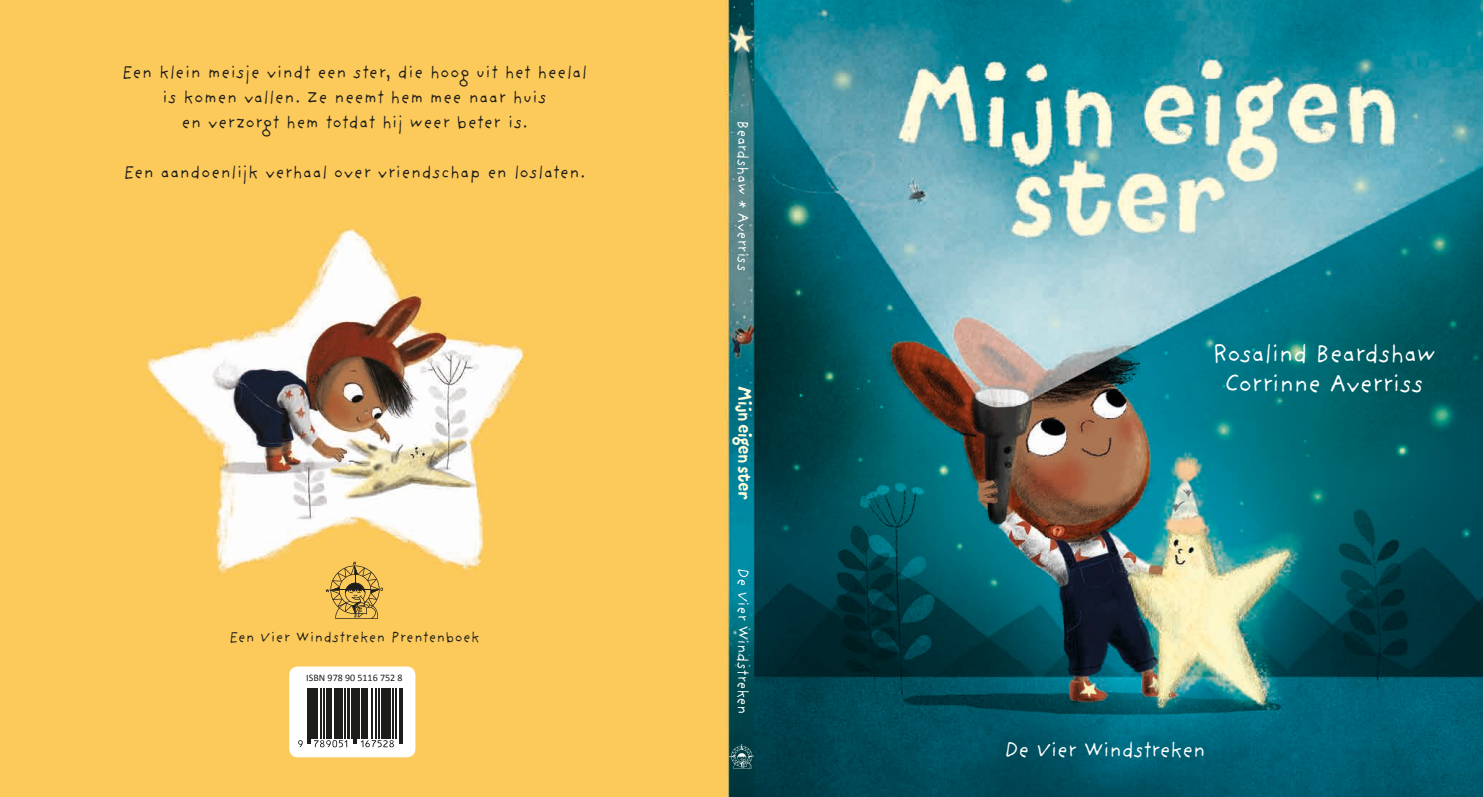
<style>
.page{position:relative;width:1483px;height:797px;background:#fff}
.page>*{position:absolute;margin:0;border:0;box-sizing:border-box;transform-origin:0 0}
.t1{font:26px/30px "Ged Providence Sans";letter-spacing:-.05em;color:#fff;text-align:center}
.t2{font:22px "Ged Providence Sans";letter-spacing:-.05em;color:#fff}
.t3{font:18px/25px "Ged Providence Sans";letter-spacing:-.005em;color:#1d1d1b;text-align:center}
.t4{font:18px "Canvas Text Sans";letter-spacing:-.03em;color:#fffbdc}
.t5{font:16px "Ged Providence Sans";letter-spacing:-.045em;color:#fff}
.t6{font:15px "Ged Providence Sans";letter-spacing:-.01em;color:#1d1d1b}
.t7{font:10px "Calibri";color:#1d1d1b}
.s1{font-size:21px}
</style>
<div class="page">
<img style="left:0;top:0;width:1483px;height:797px">
<div style="left:289px;top:666px;width:126px;height:91px;background:#fff;border-radius:9px"></div>
<svg style="left:299px;top:688px;width:104px;height:60px"></svg>
<hr style="left:307px;top:688px;width:1px;height:50px;background:#1d1d1b">
<hr style="left:309px;top:688px;width:1px;height:50px;background:#1d1d1b">
<hr style="left:311px;top:688px;width:3px;height:50px;background:#1d1d1b">
<hr style="left:315px;top:688px;width:2px;height:50px;background:#1d1d1b">
<hr style="left:320px;top:688px;width:1px;height:50px;background:#1d1d1b">
<hr style="left:323px;top:688px;width:1px;height:50px;background:#1d1d1b">
<hr style="left:326px;top:688px;width:1px;height:50px;background:#1d1d1b">
<hr style="left:328px;top:688px;width:3px;height:50px;background:#1d1d1b">
<hr style="left:334px;top:688px;width:2px;height:50px;background:#1d1d1b">
<hr style="left:337px;top:688px;width:1px;height:50px;background:#1d1d1b">
<hr style="left:339px;top:688px;width:3px;height:50px;background:#1d1d1b">
<hr style="left:344px;top:688px;width:1px;height:50px;background:#1d1d1b">
<hr style="left:347px;top:688px;width:2px;height:50px;background:#1d1d1b">
<hr style="left:351px;top:688px;width:1px;height:50px;background:#1d1d1b">
<hr style="left:353px;top:688px;width:1px;height:50px;background:#1d1d1b">
<hr style="left:355px;top:688px;width:1px;height:50px;background:#1d1d1b">
<hr style="left:357px;top:688px;width:2px;height:50px;background:#1d1d1b">
<hr style="left:361px;top:688px;width:2px;height:50px;background:#1d1d1b">
<hr style="left:364px;top:688px;width:1px;height:50px;background:#1d1d1b">
<hr style="left:366px;top:688px;width:1px;height:50px;background:#1d1d1b">
<hr style="left:371px;top:688px;width:1px;height:50px;background:#1d1d1b">
<hr style="left:375px;top:688px;width:1px;height:50px;background:#1d1d1b">
<hr style="left:378px;top:688px;width:1px;height:50px;background:#1d1d1b">
<hr style="left:381px;top:688px;width:3px;height:50px;background:#1d1d1b">
<hr style="left:385px;top:688px;width:2px;height:50px;background:#1d1d1b">
<hr style="left:388px;top:688px;width:2px;height:50px;background:#1d1d1b">
<hr style="left:392px;top:688px;width:1px;height:50px;background:#1d1d1b">
<hr style="left:395px;top:688px;width:1px;height:50px;background:#1d1d1b">
<hr style="left:399px;top:688px;width:1px;height:50px;background:#1d1d1b">
<hr style="left:401px;top:688px;width:1px;height:50px;background:#1d1d1b">
<svg style="left:298px;top:738px;width:49px;height:9px"></svg>
<svg style="left:353px;top:738px;width:49px;height:9px"></svg>
<svg style="left:326px;top:561px;width:57px;height:57px;background:#cda54d"></svg>
<svg style="left:729px;top:744px;width:25px;height:24px"></svg>
<p class="t3" style="left:122px;top:60px;width:467px">Een klein meisje vindt een ster, die hoog uit het heelal is komen vallen. Ze neemt hem mee naar huis<br>en verzorgt hem totdat hij weer beter is.</p>
<p class="t3" style="left:123px;top:160px;width:463px">Een aandoenlijk verhaal over vriendschap en loslaten.</p>
<p class="t6" style="left:229px;top:628px;width:252px">Een Vier Windstreken Prentenboek</p>
<p class="t7" style="left:306px;top:671px;width:98px">ISBN 978 90 5116 752 8</p>
<p class="t5" style="left:752px;top:120px;width:153px;rotate:90deg">Beardshaw * Averriss</p>
<p class="t4" style="left:755px;top:386px;width:114px;rotate:90deg"><span class="s1">M</span>ijn eigen ster</p>
<p class="t5" style="left:752px;top:567px;width:149px;rotate:90deg">De Vier Windstreken</p>
<h1 class="t1" style="left:1211px;top:338px;width:226px">Rosalind Beardshaw<br>Corrinne Averriss</h1>
<p class="t2" style="left:1004px;top:736px;width:203px">De Vier Windstreken</p>
</div>
